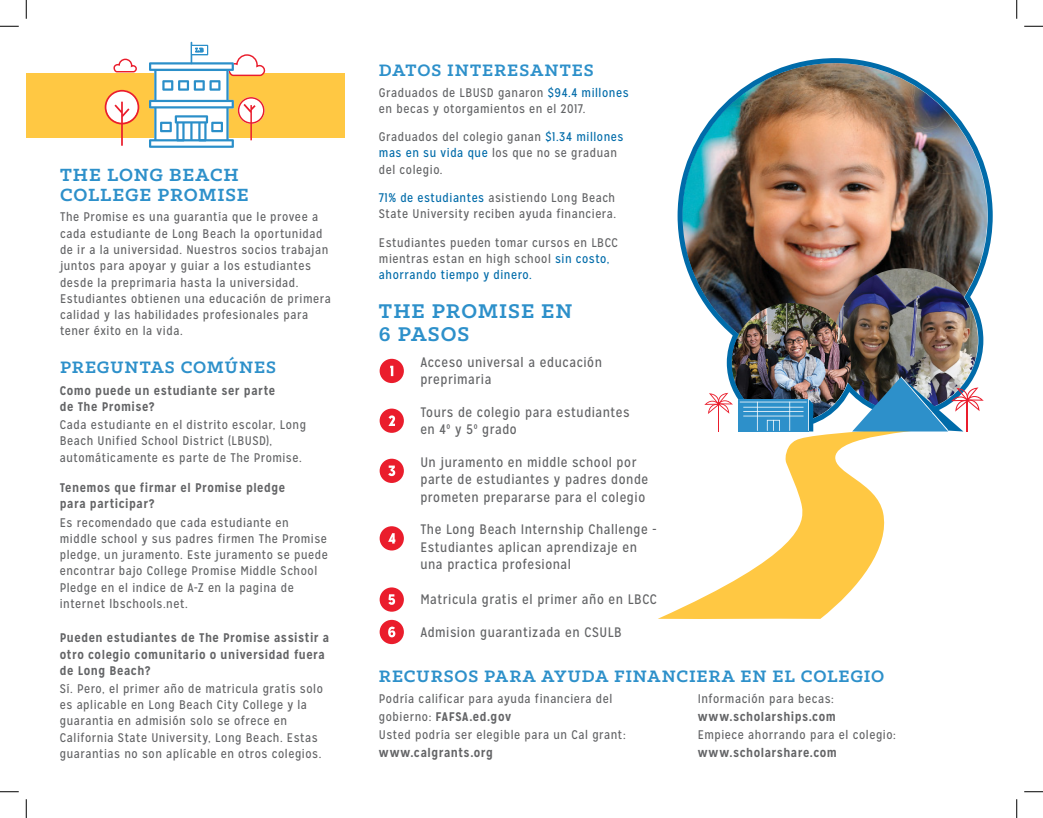
<style>
.page{position:relative;width:1043px;height:818px;background:#fff}
.page>*{position:absolute;margin:0;border:0;box-sizing:border-box;transform-origin:0 0}
.Promise_Header{font:700 22.5px/22.5px "Klinic Slab";letter-spacing:.04em;color:#2d90ca}
.Promise_Header-2{font:700 20px/20px "Klinic Slab";letter-spacing:.04em;color:#2d90ca}
.Promise_Header-3{font:700 18.75px "Klinic Slab";letter-spacing:.05em;color:#2d90ca}
.Paragraph_Style_8{font:13.75px/17.5px "Mission Gothic";letter-spacing:.04em;color:#636466}
.body_2{font:12.5px/18.1px "Mission Gothic";letter-spacing:.045em;color:#636466}
.Promise_Header-4{font:12.5px/16.2px "Mission Gothic";letter-spacing:.04em;color:#636466}
.body{font:12.5px/16.2px "Mission Gothic";letter-spacing:.04em;color:#636466}
.QUESTIONS{font:700 12.5px "Mission Gothic";letter-spacing:.04em;color:#636466}
.body_2-2{font:700 12.5px "Mission Gothic";letter-spacing:.04em;color:#636466}
.QUESTIONS-2{font:12.5px/18.1px "Mission Gothic";letter-spacing:.045em;color:#636466}
.s1{color:#006ba9}
.s2{font-weight:700}
</style>
<div class="page">
<img style="left:677px;top:58px;width:316px;height:369px">
<svg style="left:658px;top:427px;width:261px;height:192px"></svg>
<svg style="left:704px;top:393px;width:29px;height:38px"></svg>
<img style="left:852px;top:376px;width:131px;height:55px">
<svg style="left:809px;top:399px;width:4px;height:32px"></svg>
<div style="left:738px;top:399px;width:70px;height:32px;background:#2d90ca"></div>
<hr style="left:739px;top:401px;width:67px;height:1px;background:#fff">
<hr style="left:743px;top:407px;width:60px;height:1px;background:#fff">
<hr style="left:743px;top:411px;width:60px;height:1px;background:#fff">
<hr style="left:743px;top:415px;width:60px;height:1px;background:#fff">
<div style="left:26px;top:73px;width:319px;height:65px;background:#ffc843"></div>
<svg style="left:767px;top:420px;width:13px;height:11px"></svg>
<hr style="left:757px;top:401px;width:1px;height:30px;background:#fff">
<hr style="left:789px;top:401px;width:1px;height:30px;background:#fff">
<hr style="left:808px;top:399px;width:1px;height:32px;background:#fff">
<svg style="left:105px;top:90px;width:34px;height:56px"></svg>
<svg style="left:149px;top:42px;width:117px;height:106px"></svg>
<svg style="left:113px;top:58px;width:24px;height:15px"></svg>
<div style="left:379px;top:359px;width:25px;height:24px;background:#ea1d2c;border-radius:50%"></div>
<svg style="left:390px;top:366px;width:3px;height:10px"></svg>
<div style="left:379px;top:408px;width:25px;height:25px;background:#ea1d2c;border-radius:50%"></div>
<svg style="left:388px;top:415px;width:7px;height:11px"></svg>
<div style="left:379px;top:458px;width:25px;height:25px;background:#ea1d2c;border-radius:50%"></div>
<svg style="left:388px;top:465px;width:7px;height:11px"></svg>
<div style="left:379px;top:526px;width:25px;height:24px;background:#ea1d2c;border-radius:50%"></div>
<svg style="left:388px;top:533px;width:7px;height:10px"></svg>
<div style="left:379px;top:587px;width:25px;height:24px;background:#ea1d2c;border-radius:50%"></div>
<svg style="left:388px;top:594px;width:7px;height:10px"></svg>
<div style="left:379px;top:619px;width:25px;height:25px;background:#ea1d2c;border-radius:50%"></div>
<svg style="left:388px;top:626px;width:7px;height:11px"></svg>
<svg style="left:0;top:25px;width:19px;height:2px"></svg>
<svg style="left:1024px;top:25px;width:18px;height:2px"></svg>
<svg style="left:0;top:791px;width:19px;height:1px"></svg>
<svg style="left:1024px;top:791px;width:18px;height:1px"></svg>
<svg style="left:25px;top:0;width:2px;height:19px"></svg>
<svg style="left:25px;top:799px;width:2px;height:19px"></svg>
<svg style="left:1016px;top:0;width:1px;height:19px"></svg>
<svg style="left:1016px;top:799px;width:1px;height:19px"></svg>
<p class="Promise_Header-2" style="left:60px;top:164px;width:190px">THE LONG BEACH<br>COLLEGE PROMISE</p>
<p class="body" style="left:60px;top:209px;width:259px">The Promise es una guarantía que le provee a</p>
<p class="body" style="left:60px;top:225px;width:264px">cada estudiante de Long Beach la oportunidad</p>
<p class="body" style="left:60px;top:241px;width:272px">de ir a la universidad. Nuestros socios trabajan juntos para apoyar y guiar a los estudiantes desde la preprimaria hasta la universidad.<br>Estudiantes obtienen una educación de primera calidad y las habilidades profesionales para</p>
<p class="body" style="left:60px;top:323px;width:124px">tener éxito en la vida.</p>
<p class="Promise_Header-3" style="left:60px;top:355px;width:218px">PREGUNTAS COMÚNES</p>
<p class="QUESTIONS" style="left:60px;top:382px;width:217px">Como puede un estudiante ser parte</p>
<p class="QUESTIONS" style="left:60px;top:398px;width:96px">de The Promise?</p>
<p class="body_2" style="left:60px;top:415px;width:248px">Cada estudiante en el distrito escolar, Long</p>
<p class="body_2" style="left:60px;top:432px;width:214px">Beach Unified School District (LBUSD),</p>
<p class="body_2" style="left:60px;top:448px;width:243px">automáticamente es parte de The Promise.</p>
<p class="QUESTIONS" style="left:60px;top:480px;width:227px">Tenemos que firmar el Promise pledge</p>
<p class="QUESTIONS" style="left:60px;top:496px;width:96px">para participar?</p>
<p class="body_2" style="left:60px;top:513px;width:230px">Es recomendado que cada estudiante en</p>
<p class="body_2" style="left:60px;top:529px;width:269px">middle school y sus padres firmen The Promise</p>
<p class="body_2" style="left:60px;top:545px;width:269px">pledge, un juramento. Este juramento se puede</p>
<p class="body_2" style="left:60px;top:562px;width:259px">encontrar bajo College Promise Middle School</p>
<p class="body_2" style="left:60px;top:578px;width:235px">Pledge en el indice de A-Z en la pagina de</p>
<p class="body_2" style="left:60px;top:594px;width:129px">internet lbschools.net.</p>
<p class="body_2-2" style="left:60px;top:630px;width:271px">Pueden estudiantes de The Promise assistir a</p>
<p class="body_2-2" style="left:60px;top:646px;width:266px">otro colegio comunitario o universidad fuera</p>
<p class="body_2-2" style="left:60px;top:662px;width:92px">de Long Beach?</p>
<p class="body_2" style="left:60px;top:679px;width:264px">Sí. Pero, el primer año de matricula gratís solo</p>
<p class="body_2" style="left:60px;top:695px;width:249px">es aplicable en Long Beach City College y la</p>
<p class="body_2" style="left:60px;top:712px;width:229px">guarantia en admisión solo se ofrece en</p>
<p class="body_2" style="left:60px;top:728px;width:259px">California State University, Long Beach. Estas</p>
<p class="body_2" style="left:60px;top:744px;width:263px">guarantias no son aplícable en otros colegios.</p>
<p class="Promise_Header-3" style="left:379px;top:58px;width:216px">DATOS INTERESANTES</p>
<p class="Promise_Header-4" style="left:379px;top:84px;width:251px">Graduados de LBUSD ganaron <span class="s1">$94.4 millones </span>en becas y otorgamientos en el 2017.</p>
<p class="Promise_Header-4" style="left:379px;top:129px;width:246px">Graduados del colegio ganan <span class="s1">$1.34 millones mas en su vida que</span> los que no se graduan del colegio.</p>
<p class="Promise_Header-4" style="left:379px;top:190px;width:239px;line-height:15.9px"><span class="s1">71% de estudiantes</span> asistiendo Long Beach<br>State University reciben ayuda financiera.</p>
<p class="Promise_Header-4" style="left:379px;top:234px;width:240px">Estudiantes pueden tomar cursos en LBCC mientras estan en high school <span class="s1">sin costo, ahorrando tiempo y dinero.</span></p>
<p class="Promise_Header" style="left:379px;top:299px;width:195px">THE PROMISE EN<br>6 PASOS</p>
<p class="Paragraph_Style_8" style="left:420px;top:353px;width:183px">Acceso universal a educación</p>
<p class="Paragraph_Style_8" style="left:420px;top:371px;width:73px">preprimaria</p>
<p class="Paragraph_Style_8" style="left:420px;top:403px;width:211px">Tours de colegio para estudiantes</p>
<p class="Paragraph_Style_8" style="left:420px;top:421px;width:98px">en 4º y 5º grado</p>
<p class="Paragraph_Style_8" style="left:420px;top:453px;width:218px">Un juramento en middle school por</p>
<p class="Paragraph_Style_8" style="left:420px;top:471px;width:229px">parte de estudiantes y padres donde</p>
<p class="Paragraph_Style_8" style="left:420px;top:488px;width:226px">prometen prepararse para el colegio</p>
<p class="Paragraph_Style_8" style="left:420px;top:521px;width:238px">The Long Beach Internship Challenge -</p>
<p class="Paragraph_Style_8" style="left:420px;top:538px;width:218px">Estudiantes aplican aprendizaje en una practica profesional</p>
<p class="Paragraph_Style_8" style="left:420px;top:591px;width:238px">Matricula gratis el primer año en LBCC</p>
<p class="Paragraph_Style_8" style="left:420px;top:623px;width:203px">Admision guarantizada en CSULB</p>
<p class="Promise_Header-3" style="left:379px;top:663px;width:507px">RECURSOS PARA AYUDA FINANCIERA EN EL COLEGIO</p>
<p class="body_2" style="left:379px;top:689px;width:235px">Podría calificar para ayuda financiera del</p>
<p class="body_2" style="left:379px;top:707px;width:248px">gobierno: <span class="s2">FAFSA.ed.gov<br></span>Usted podría ser elegible para un Cal grant:</p>
<p class="QUESTIONS" style="left:379px;top:745px;width:116px">www.calgrants.org</p>
<p class="body_2" style="left:698px;top:689px;width:137px">Información para becas:</p>
<p class="QUESTIONS-2" style="left:698px;top:707px;width:200px"><span class="s2">www.scholarships.com<br></span>Empiece ahorrando para el colegio:</p>
<p class="QUESTIONS" style="left:698px;top:745px;width:141px">www.scholarshare.com</p>
</div>
